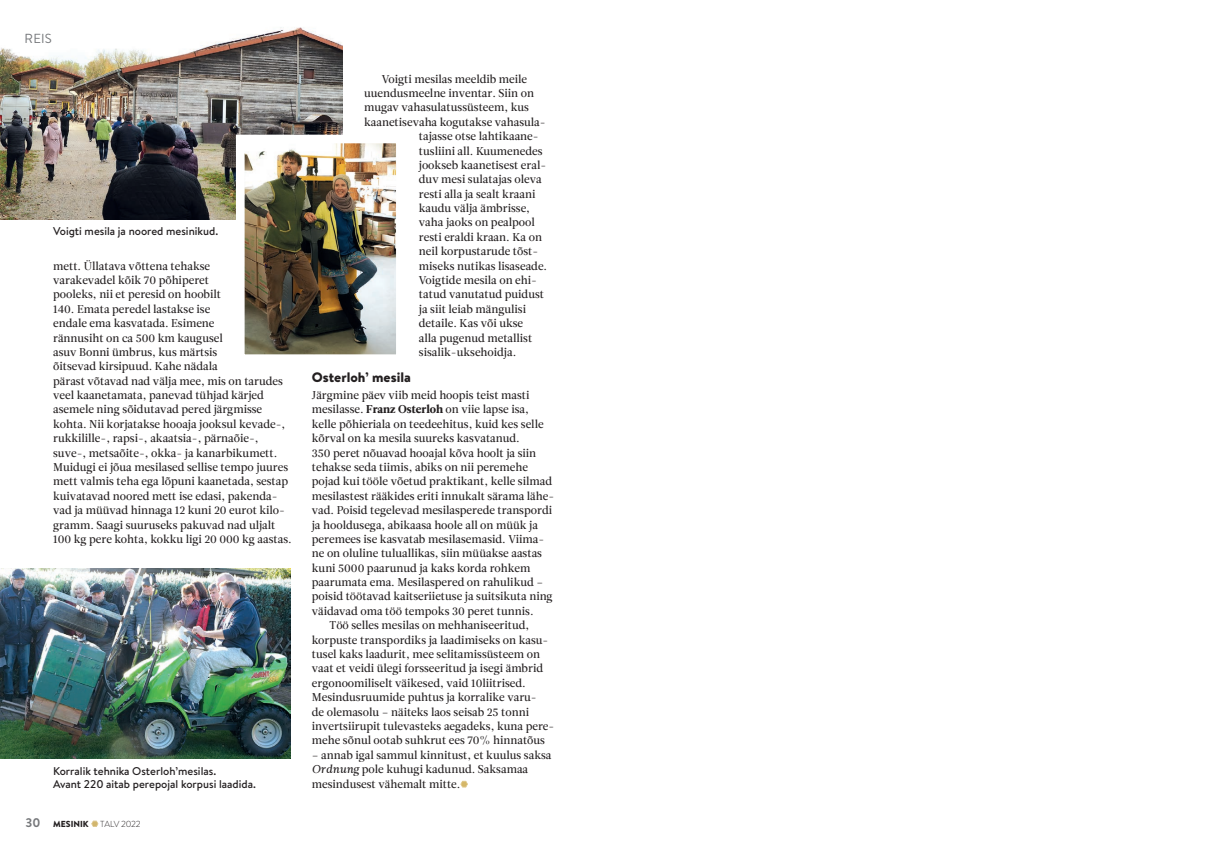
<style>
.page{position:relative;width:1205px;height:851px;background:#fff}
.page>*{position:absolute;margin:0;border:0;box-sizing:border-box;transform-origin:0 0}
.t1{font:900 13.75px "Brandon Text";color:#231f20}
.t2{font:13.12px "Brandon Text";color:#76787b}
.t3{font:11.25px/14.4px "Leitura News W01 Roman 2";color:#231f20}
.t4{font:500 11.25px/12.5px "Brandon Text";color:#231f20}
.t5{font:900 8.75px "Brandon Text";color:#231f20}
.t6{font:300 8.75px "Brandon Text";letter-spacing:-.02em;color:#231f20}
.s1{font-weight:700;font-size:12.5px;color:#76787b}
.s2{font-family:"Leitura News W01 Roman 4"}
.s3{font-family:"Leitura News W01 Italic 2"}
</style>
<div class="page">
<svg style="left:91px;top:820px;width:8px;height:6px"></svg>
<svg style="left:460px;top:780px;width:8px;height:7px"></svg>
<img style="left:0;top:568px;width:290px;height:190px">
<img style="left:0;top:27px;width:343px;height:193px">
<img style="left:246px;top:145px;width:149px;height:208px">
<div style="left:236px;top:135px;width:169px;height:228px;border:9px solid #fff"></div>
<p class="t2" style="left:25px;top:29px;width:29px">REIS</p>
<p class="t4" style="left:53px;top:224px;width:166px">Voigti mesila ja noored mesinikud.</p>
<p class="t3" style="left:53px;top:258px;width:240px">mett. Üllatava võttena tehakse<br>varakevadel kõik 70 põhiperet<br>pooleks, nii et peresid on hoobilt<br>140. Emata peredel lastakse ise<br>endale ema kasvatada. Esimene<br>rännusiht on ca 500 km kaugusel<br>asuv Bonni ümbrus, kus märtsis<br>õitsevad kirsipuud. Kahe nädala<br>pärast võtavad nad välja mee, mis on tarudes veel kaanetamata, panevad tühjad kärjed asemele ning sõidutavad pered järgmisse kohta. Nii korjatakse hooaja jooksul kevade-, rukkilille-, rapsi-, akaatsia-, pärnaõie-, suve-, metsaõite-, okka- ja kanarbikumett.<br>Muidugi ei jõua mesilased sellise tempo juures mett valmis teha ega lõpuni kaanetada, sestap kuivatavad noored mett ise edasi, pakenda&shy;vad ja müüvad hinnaga 12 kuni 20 eurot kilo&shy;gramm. Saagi suuruseks pakuvad nad uljalt 100 kg pere kohta, kokku ligi 20 000 kg aastas.</p>
<p class="t4" style="left:53px;top:764px;width:204px">Korralik tehnika Osterloh’mesilas.<br>Avant 220 aitab perepojal korpusi laadida.</p>
<p class="t5" style="left:26px;top:817px;width:65px"><span class="s1">30</span> MESINIK</p>
<p class="t6" style="left:100px;top:817px;width:42px">TALV 2022</p>
<p class="t3" style="left:382px;top:72px;width:147px">Voigti mesilas meeldib meile</p>
<p class="t3" style="left:364px;top:86px;width:171px">uuendusmeelne inventar. Siin on</p>
<p class="t3" style="left:364px;top:100px;width:166px">mugav vahasulatussüsteem, kus</p>
<p class="t3" style="left:364px;top:115px;width:183px">kaanetisevaha kogutakse vahasula-</p>
<p class="t3" style="left:419px;top:129px;width:121px">tajasse otse lahtikaane-</p>
<p class="t3" style="left:419px;top:144px;width:125px">tusliini all. Kuumenedes</p>
<p class="t3" style="left:419px;top:158px;width:129px">jookseb kaanetisest eral-</p>
<p class="t3" style="left:419px;top:172px;width:124px">duv mesi sulatajas oleva</p>
<p class="t3" style="left:419px;top:187px;width:118px">resti alla ja sealt kraani</p>
<p class="t3" style="left:419px;top:201px;width:113px">kaudu välja ämbrisse,</p>
<p class="t3" style="left:419px;top:215px;width:118px">vaha jaoks on pealpool</p>
<p class="t3" style="left:419px;top:230px;width:125px">resti eraldi kraan. Ka on</p>
<p class="t3" style="left:419px;top:244px;width:121px">neil korpustarude tõst-</p>
<p class="t3" style="left:419px;top:259px;width:130px">miseks nutikas lisaseade.</p>
<p class="t3" style="left:419px;top:273px;width:120px">Voigtide mesila on ehi-</p>
<p class="t3" style="left:419px;top:287px;width:127px">tatud vanutatud puidust</p>
<p class="t3" style="left:419px;top:302px;width:109px">ja siit leiab mängulisi</p>
<p class="t3" style="left:419px;top:316px;width:106px">detaile. Kas või ukse</p>
<p class="t3" style="left:419px;top:330px;width:115px">alla pugenud metallist</p>
<p class="t3" style="left:419px;top:345px;width:99px">sisalik-uksehoidja.</p>
<p class="t1" style="left:312px;top:367px;width:100px">Osterloh’ mesila</p>
<p class="t3" style="left:312px;top:388px;width:219px">Järgmine päev viib meid hoopis teist masti</p>
<p class="t3" style="left:312px;top:402px;width:219px">mesilasse. <span class="s2">Franz Osterloh</span> on viie lapse isa,</p>
<p class="t3" style="left:312px;top:417px;width:233px">kelle põhieriala on teedeehitus, kuid kes selle</p>
<p class="t3" style="left:312px;top:431px;width:209px">kõrval on ka mesila suureks kasvatanud.</p>
<p class="t3" style="left:312px;top:445px;width:226px">350 peret nõuavad hooajal kõva hoolt ja siin</p>
<p class="t3" style="left:312px;top:460px;width:218px">tehakse seda tiimis, abiks on nii peremehe</p>
<p class="t3" style="left:312px;top:474px;width:242px">pojad kui tööle võetud praktikant, kelle silmad</p>
<p class="t3" style="left:312px;top:489px;width:244px">mesilastest rääkides eriti innukalt särama lähe-</p>
<p class="t3" style="left:312px;top:503px;width:242px">vad. Poisid tegelevad mesilasperede transpordi</p>
<p class="t3" style="left:312px;top:517px;width:228px">ja hooldusega, abikaasa hoole all on müük ja</p>
<p class="t3" style="left:312px;top:532px;width:234px">peremees ise kasvatab mesilasemasid. Viima-</p>
<p class="t3" style="left:312px;top:546px;width:232px">ne on oluline tuluallikas, siin müüakse aastas</p>
<p class="t3" style="left:312px;top:560px;width:220px">kuni 5000 paarunud ja kaks korda rohkem</p>
<p class="t3" style="left:312px;top:575px;width:233px">paarumata ema. Mesilaspered on rahulikud –</p>
<p class="t3" style="left:312px;top:589px;width:242px">poisid töötavad kaitseriietuse ja suitsikuta ning</p>
<p class="t3" style="left:312px;top:604px;width:223px">väidavad oma töö tempoks 30 peret tunnis.</p>
<p class="t3" style="left:330px;top:618px;width:201px">Töö selles mesilas on mehhaniseeritud,</p>
<p class="t3" style="left:312px;top:632px;width:238px">korpuste transpordiks ja laadimiseks on kasu-</p>
<p class="t3" style="left:312px;top:647px;width:230px">tusel kaks laadurit, mee selitamissüsteem on</p>
<p class="t3" style="left:312px;top:661px;width:233px">vaat et veidi ülegi forsseeritud ja isegi ämbrid</p>
<p class="t3" style="left:312px;top:675px;width:215px">ergonoomiliselt väikesed, vaid 10liitrised.</p>
<p class="t3" style="left:312px;top:690px;width:226px">Mesindusruumide puhtus ja korralike varu-</p>
<p class="t3" style="left:312px;top:704px;width:219px">de olemasolu – näiteks laos seisab 25 tonni</p>
<p class="t3" style="left:312px;top:719px;width:244px">invertsiirupit tulevasteks aegadeks, kuna pere-</p>
<p class="t3" style="left:312px;top:733px;width:235px">mehe sõnul ootab suhkrut ees 70% hinnatõus</p>
<p class="t3" style="left:312px;top:747px;width:241px">– annab igal sammul kinnitust, et kuulus saksa<br><span class="s3">Ordnung</span> pole kuhugi kadunud. Saksamaa mesindusest vähemalt mitte.</p>
</div>
